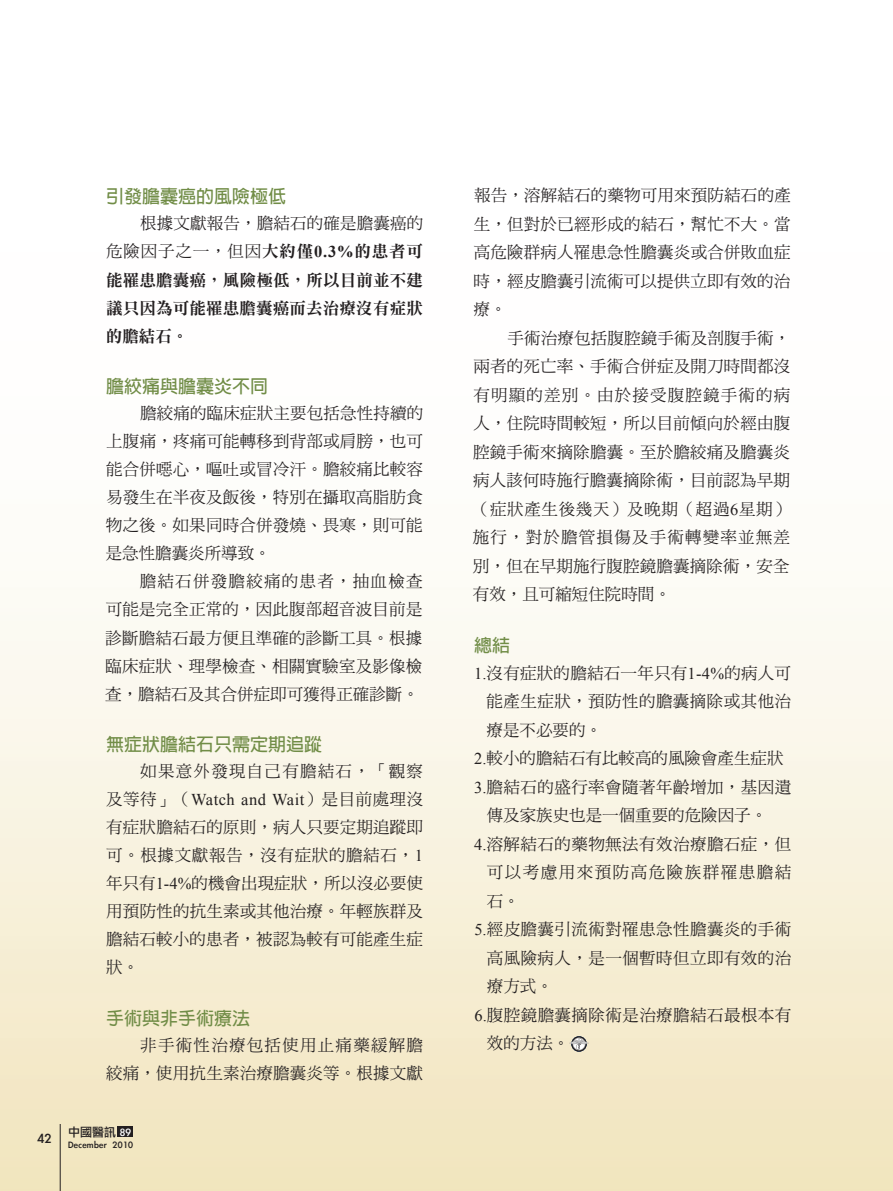
<style>
.page{position:relative;width:893px;height:1191px;background:#fff}
.page>*{position:absolute;margin:0;border:0;box-sizing:border-box;transform-origin:0 0}
.t1{font:700 18px "Lin Gothic";color:#718d47}
.t2{font:16.5px/28px "DF Ming Std W5";letter-spacing:.01em;color:#231f20;text-align:justify}
.t3{font:16.5px/28px "DF Ming Std W9";letter-spacing:.01em;color:#231f20;text-align:justify}
.t4{font:16.5px/28px "DF Ming Std W5";letter-spacing:.075em;color:#231f20;text-align:right}
.t5{font:16.5px "DF Ming Std W5";letter-spacing:.09em;color:#231f20}
.t6{font:15px "Li Gothic Med";color:#231f20}
.t7{font:12px "Li Gothic Med";color:#231f20}
.t8{font:10.5px "Li Gothic Med";letter-spacing:.03em;color:#231f20}
.s1{font-family:"DF Ming Std W9"}
.s2{font-family:"Times New Roman";font-weight:700}
.s3{font-family:"Times New Roman"}
.s4{color:#fff}
</style>
<div class="page">
<img style="left:0;top:588px;width:893px;height:603px">
<svg style="left:571px;top:1036px;width:16px;height:15px"></svg>
<svg style="left:569px;top:1037px;width:20px;height:13px"></svg>
<div style="left:118px;top:1126px;width:15px;height:11px;background:#231f20"></div>
<hr style="left:60px;top:1124px;width:1px;height:67px;background:#231f20">
<p class="t1" style="left:106px;top:187px;width:181px">引發膽囊癌的風險極低</p>
<p class="t2" style="left:106px;top:209px;width:318px;text-align:right">根據文獻報告，膽結石的確是膽囊癌的<br>危險因子之一，但因<span class="s1">大約僅</span><span class="s2">0.3%</span><span class="s1">的患者可</span></p>
<p class="t3" style="left:106px;top:265px;width:319px">能罹患膽囊癌，風險極低，所以目前並不建議只因為可能罹患膽囊癌而去治療沒有症狀的膽結石。</p>
<p class="t1" style="left:106px;top:377px;width:163px">膽絞痛與膽囊炎不同</p>
<p class="t2" style="left:106px;top:399px;width:319px;text-indent:35px">膽絞痛的臨床症狀主要包括急性持續的上腹痛，疼痛可能轉移到背部或肩膀，也可能合併噁心，嘔吐或冒冷汗。膽絞痛比較容易發生在半夜及飯後，特別在攝取高脂肪食物之後。如果同時合併發燒、畏寒，則可能是急性膽囊炎所導致。</p>
<p class="t2" style="left:105px;top:567px;width:319px;text-indent:34px">膽結石併發膽絞痛的患者，抽血檢查可能是完全正常的，因此腹部超音波目前是診斷膽結石最方便且準確的診斷工具。根據臨床症狀、理學檢查、相關實驗室及影像檢查，膽結石及其合併症即可獲得正確診斷。</p>
<p class="t1" style="left:106px;top:735px;width:217px">無症狀膽結石只需定期追蹤</p>
<p class="t2" style="left:106px;top:757px;width:319px;text-indent:34px">如果意外發現自己有膽結石，「觀察及等待」（<span class="s3">Watch and Wait</span>）是目前處理沒有症狀膽結石的原則，病人只要定期追蹤即可。根據文獻報告，沒有症狀的膽結石，<span class="s3">1</span>年只有<span class="s3">1-4%</span>的機會出現症狀，所以沒必要使用預防性的抗生素或其他治療。年輕族群及膽結石較小的患者，被認為較有可能產生症狀。</p>
<p class="t1" style="left:106px;top:1008px;width:145px">手術與非手術療法</p>
<p class="t4" style="left:106px;top:1030px;width:318px">非手術性治療包括使用止痛藥緩解膽<br>絞痛，使用抗生素治療膽囊炎等。根據文獻</p>
<p class="t6" style="left:38px;top:1130px;width:15px">42</p>
<p class="t7" style="left:68px;top:1125px;width:64px">中國醫訊 <span class="s4">89</span></p>
<p class="t8" style="left:68px;top:1139px;width:66px">December 2010</p>
<p class="t2" style="left:473px;top:181px;width:319px;line-height:28.5px">報告，溶解結石的藥物可用來預防結石的產生，但對於已經形成的結石，幫忙不大。當高危險群病人罹患急性膽囊炎或合併敗血症時，經皮膽囊引流術可以提供立即有效的治療。</p>
<p class="t2" style="left:473px;top:323px;width:319px;line-height:28.5px;text-indent:35px">手術治療包括腹腔鏡手術及剖腹手術，兩者的死亡率、手術合併症及開刀時間都沒有明顯的差別。由於接受腹腔鏡手術的病人，住院時間較短，所以目前傾向於經由腹腔鏡手術來摘除膽囊。至於膽絞痛及膽囊炎病人該何時施行膽囊摘除術，目前認為早期（症狀產生後幾天）及晚期（超過<span class="s3">6</span>星期）施行，對於膽管損傷及手術轉變率並無差別，但在早期施行腹腔鏡膽囊摘除術，安全有效，且可縮短住院時間。</p>
<p class="t1" style="left:474px;top:636px;width:37px">總結</p>
<p class="t2" style="left:474px;top:658px;width:318px"><span class="s3">1.</span>沒有症狀的膽結石一年只有<span class="s3">1-4%</span>的病人可</p>
<p class="t2" style="left:487px;top:687px;width:306px">能產生症狀，預防性的膽囊摘除或其他治</p>
<p class="t2" style="left:487px;top:715px;width:117px">療是不必要的。</p>
<p class="t2" style="left:474px;top:744px;width:311px"><span class="s3">2.</span>較小的膽結石有比較高的風險會產生症狀</p>
<p class="t2" style="left:474px;top:772px;width:318px"><span class="s3">3.</span>膽結石的盛行率會隨著年齡增加，基因遺</p>
<p class="t2" style="left:487px;top:801px;width:282px">傳及家族史也是一個重要的危險因子。</p>
<p class="t2" style="left:474px;top:829px;width:318px"><span class="s3">4.</span>溶解結石的藥物無法有效治療膽石症，但</p>
<p class="t5" style="left:487px;top:863px;width:306px">可以考慮用來預防高危險族群罹患膽結</p>
<p class="t2" style="left:487px;top:886px;width:34px">石。</p>
<p class="t2" style="left:474px;top:915px;width:318px"><span class="s3">5.</span>經皮膽囊引流術對罹患急性膽囊炎的手術</p>
<p class="t2" style="left:487px;top:943px;width:306px">高風險病人，是一個暫時但立即有效的治</p>
<p class="t2" style="left:487px;top:972px;width:67px">療方式。</p>
<p class="t2" style="left:474px;top:1000px;width:318px"><span class="s3">6.</span>腹腔鏡膽囊摘除術是治療膽結石最根本有</p>
<p class="t2" style="left:487px;top:1029px;width:84px">效的方法。</p>
</div>
